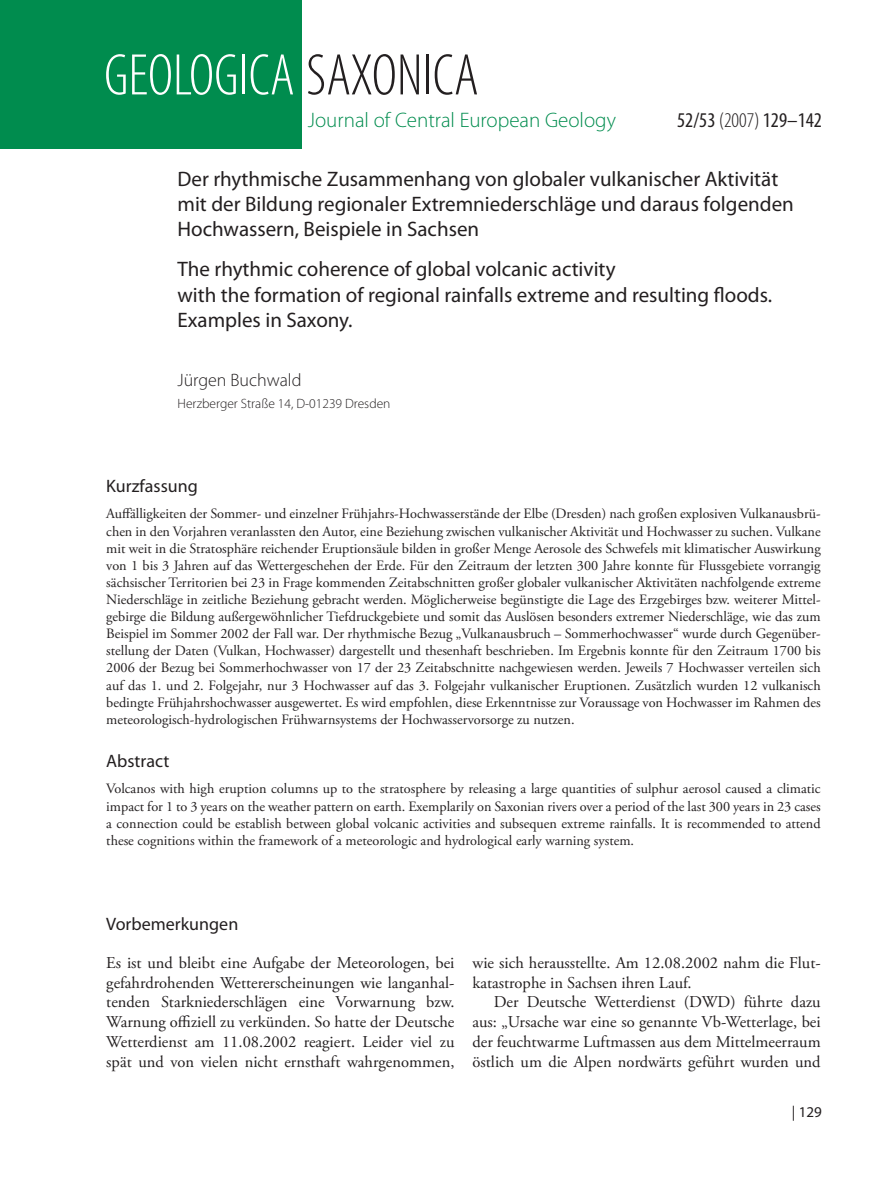
<style>
.page{position:relative;width:893px;height:1178px;background:#fff}
.page>*{position:absolute;margin:0;border:0;box-sizing:border-box;transform-origin:0 0}
.t1{font:300 condensed 59.25px "Myriad Pro";color:#fff}
.t2{font:21px/25.2px "Myriad Pro";color:#231f20}
.t3{font:300 21px "Myriad Pro";color:#008c4e}
.t4{font:condensed 21px "Myriad Pro";color:#231f20}
.t5{font:18px "Myriad Pro";color:#231f20}
.t6{font:300 18px "Myriad Pro";color:#231f20}
.t7{font:16.5px/19.8px "Adobe Garamond Pro";color:#231f20;text-align:justify}
.t8{font:15px "Myriad Pro";color:#231f20}
.t9{font:14.25px/17.1px "Adobe Garamond Pro";color:#231f20;text-align:justify}
.t10{font:300 13.5px "Myriad Pro";color:#231f20}
.s1{color:#231f20}
.s2{font-weight:300}
</style>
<div class="page">
<div style="left:0;top:0;width:301px;height:149px;background:#008c4e"></div>
<h1 class="t1" style="left:104px;top:52px;width:376px">GEOLOGICA <span class="s1">SAXONICA</span></h1>
<h2 class="t3" style="left:308px;top:112px;width:310px">Journal of Central European Geology</h2>
<h2 class="t4" style="left:677px;top:112px;width:146px">52/53 <span class="s2">(2007)</span> 129–142</h2>
<h2 class="t2" style="left:178px;top:168px;width:618px">Der rhythmische Zusammenhang von globaler vulkanischer Aktivität mit der Bildung regionaler Extremniederschläge und daraus folgenden<br>Hochwassern, Beispiele in Sachsen</h2>
<h2 class="t2" style="left:178px;top:258px;width:596px">The rhythmic coherence of global volcanic activity<br>with the formation of regional rainfalls extreme and resulting floods.<br>Examples in Saxony.</h2>
<p class="t6" style="left:178px;top:373px;width:125px">Jürgen Buchwald</p>
<p class="t10" style="left:178px;top:398px;width:214px">Herzberger Straße 14, D-01239 Dresden</p>
<p class="t5" style="left:106px;top:479px;width:93px">Kurzfassung</p>
<p class="t9" style="left:106px;top:506px;width:716px">Auffälligkeiten der Sommer- und einzelner Frühjahrs-Hochwasserstände der Elbe (Dresden) nach großen explosiven Vulkanausbrü&shy;chen in den Vorjahren veranlassten den Autor, eine Beziehung zwischen vulkanischer Aktivität und Hochwasser zu suchen. Vulkane mit weit in die Stratosphäre reichender Eruptionsäule bilden in großer Menge Aerosole des Schwefels mit klimatischer Auswirkung von 1 bis 3 Jahren auf das Wettergeschehen der Erde. Für den Zeitraum der letzten 300 Jahre konnte für Flussgebiete vorrangig sächsischer Territorien bei 23 in Frage kommenden Zeitabschnitten großer globaler vulkanischer Aktivitäten nachfolgende extreme Niederschläge in zeitliche Beziehung gebracht werden. Möglicherweise begünstigte die Lage des Erzgebirges bzw. weiterer Mittel&shy;gebirge die Bildung außergewöhnlicher Tiefdruckgebiete und somit das Auslösen besonders extremer Niederschläge, wie das zum Beispiel im Sommer 2002 der Fall war. Der rhythmische Bezug „Vulkanausbruch – Sommerhochwasser“ wurde durch Gegenüber&shy;stellung der Daten (Vulkan, Hochwasser) dargestellt und thesenhaft beschrieben. Im Ergebnis konnte für den Zeitraum 1700 bis 2006 der Bezug bei Sommerhochwasser von 17 der 23 Zeitabschnitte nachgewiesen werden. Jeweils 7 Hochwasser verteilen sich auf das 1. und 2. Folgejahr, nur 3 Hochwasser auf das 3. Folgejahr vulkanischer Eruptionen. Zusätzlich wurden 12 vulkanisch bedingte Frühjahrshochwasser ausgewertet. Es wird empfohlen, diese Erkenntnisse zur Voraussage von Hochwasser im Rahmen des meteorologisch-hydrologischen Frühwarnsystems der Hochwasservorsorge zu nutzen.</p>
<p class="t5" style="left:106px;top:754px;width:65px">Abstract</p>
<p class="t9" style="left:106px;top:781px;width:716px">Volcanos with high eruption columns up to the stratosphere by releasing a large quantities of sulphur aerosol caused a climatic impact for 1 to 3 years on the weather pattern on earth. Exemplarily on Saxonian rivers over a period of the last 300 years in 23 cases a connection could be establish between global volcanic activities and subsequen extreme rainfalls. It is recommended to attend these cognitions within the framework of a meteorologic and hydrological early warning system.</p>
<p class="t5" style="left:106px;top:917px;width:134px">Vorbemerkungen</p>
<p class="t7" style="left:106px;top:954px;width:350px">Es ist und bleibt eine Aufgabe der Meteorologen, bei gefahrdrohenden Wettererscheinungen wie langanhal&shy;tenden Starkniederschlägen eine Vorwarnung bzw.<br>War nung offiziell zu verkünden. So hatte der Deutsche Wetter dienst am 11.08.2002 reagiert. Leider viel zu spät und von vielen nicht ernsthaft wahrgenommen,</p>
<p class="t7" style="left:472px;top:954px;width:350px">wie sich herausstellte. Am 12.08.2002 nahm die Flut&shy;katastrophe in Sachsen ihren Lauf.</p>
<p class="t7" style="left:472px;top:993px;width:350px;text-indent:21px">Der Deutsche Wetterdienst (DWD) führte dazu aus: „Ursache war eine so genannte Vb-Wetterlage, bei der feuchtwarme Luftmassen aus dem Mittelmeerraum östlich um die Alpen nordwärts geführt wurden und</p>
<p class="t8" style="left:792px;top:1106px;width:31px">| 129</p>
</div>
